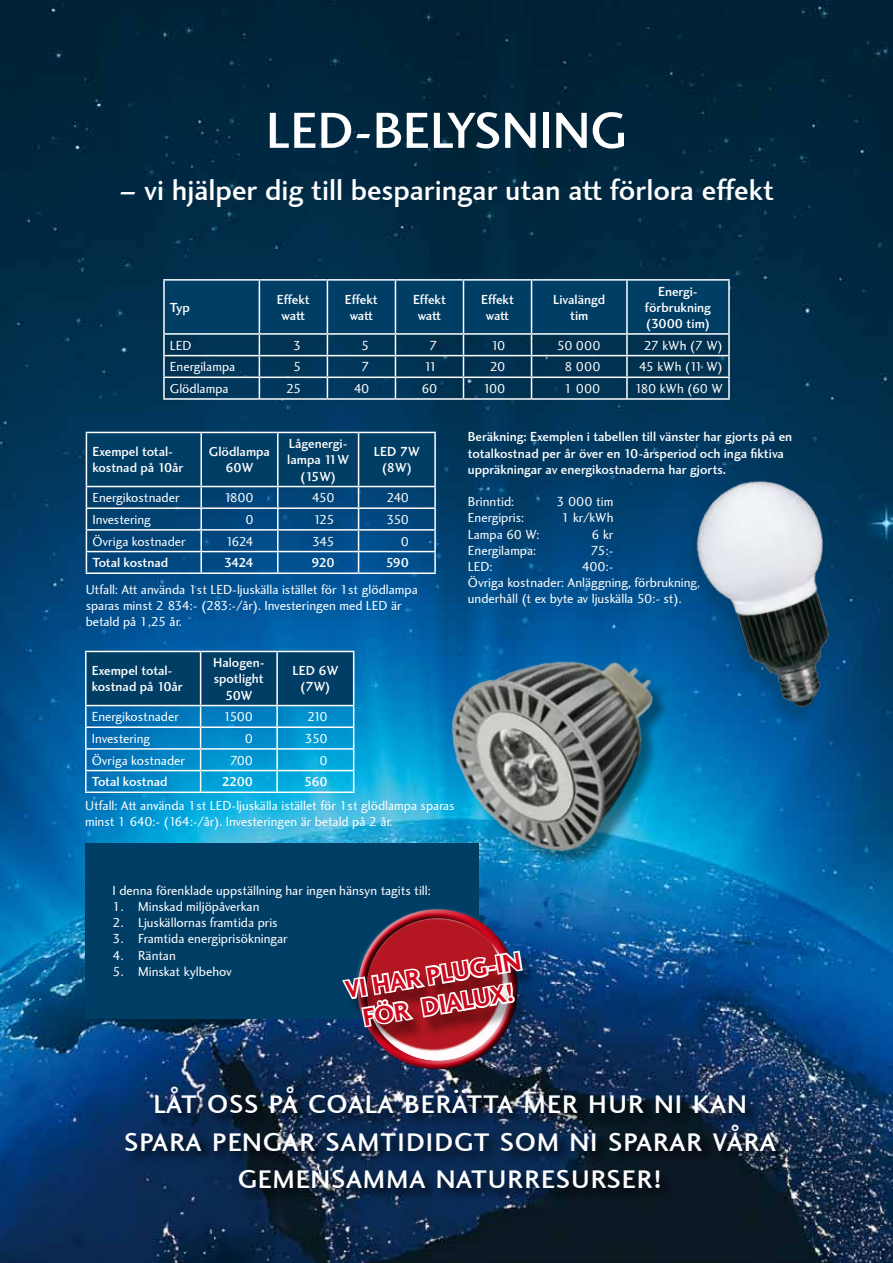
<style>
.page{position:relative;width:893px;height:1263px;background:#fff}
.page>*{position:absolute;margin:0;border:0;box-sizing:border-box;transform-origin:0 0}
.t1{font:500 52.5px "Charlotte Sans";color:#fff}
.t2{font:37.5px/37.5px "Charlotte Sans Book SC";color:#fff;text-align:center}
.t3{font:500 30px "Charlotte Sans";color:#fff}
.t4{font:700 25.05px/30.2px "Charlotte Sans";color:#cd071e;text-align:center}
.t5{font:13.5px/16.2px "Charlotte Sans";color:#fff}
.t6{font:500 13.5px/16.2px "Charlotte Sans";color:#fff;text-align:center}
</style>
<div class="page">
<img style="left:0;top:0;width:893px;height:1263px">
<div style="left:85px;top:844px;width:394px;height:175px;background:#003e66"></div>
<hr style="left:892px;top:0;width:1px;height:989px;background:#003e66">
<hr style="left:163px;top:279px;width:96px;height:2px;background:#fff">
<hr style="left:163px;top:281px;width:2px;height:52px;background:#fff">
<hr style="left:259px;top:279px;width:68px;height:2px;background:#fff">
<hr style="left:327px;top:279px;width:68px;height:2px;background:#fff">
<hr style="left:395px;top:279px;width:68px;height:2px;background:#fff">
<hr style="left:463px;top:279px;width:68px;height:2px;background:#fff">
<hr style="left:531px;top:279px;width:96px;height:2px;background:#fff">
<hr style="left:627px;top:279px;width:103px;height:2px;background:#fff">
<hr style="left:728px;top:281px;width:2px;height:52px;background:#fff">
<hr style="left:163px;top:333px;width:96px;height:2px;background:#fff">
<hr style="left:163px;top:335px;width:2px;height:20px;background:#fff">
<hr style="left:627px;top:333px;width:103px;height:2px;background:#fff">
<hr style="left:728px;top:335px;width:2px;height:20px;background:#fff">
<hr style="left:163px;top:355px;width:96px;height:1px;background:#fff">
<hr style="left:163px;top:356px;width:2px;height:21px;background:#fff">
<hr style="left:627px;top:355px;width:103px;height:1px;background:#fff">
<hr style="left:728px;top:356px;width:2px;height:21px;background:#fff">
<hr style="left:163px;top:377px;width:96px;height:1px;background:#fff">
<hr style="left:163px;top:378px;width:2px;height:20px;background:#fff">
<svg style="left:164px;top:280px;width:565px;height:118px"></svg>
<hr style="left:627px;top:377px;width:103px;height:1px;background:#fff">
<hr style="left:626px;top:378px;width:2px;height:20px;background:#fff">
<hr style="left:728px;top:378px;width:2px;height:20px;background:#fff">
<hr style="left:163px;top:398px;width:96px;height:2px;background:#fff">
<hr style="left:259px;top:398px;width:68px;height:2px;background:#fff">
<hr style="left:327px;top:398px;width:68px;height:2px;background:#fff">
<hr style="left:395px;top:398px;width:68px;height:2px;background:#fff">
<hr style="left:463px;top:398px;width:68px;height:2px;background:#fff">
<hr style="left:531px;top:398px;width:96px;height:2px;background:#fff">
<hr style="left:627px;top:398px;width:103px;height:2px;background:#fff">
<hr style="left:359px;top:432px;width:77px;height:1px;background:#fff">
<hr style="left:434px;top:433px;width:2px;height:53px;background:#fff">
<hr style="left:359px;top:486px;width:77px;height:1px;background:#fff">
<hr style="left:434px;top:487px;width:2px;height:20px;background:#fff">
<hr style="left:359px;top:507px;width:77px;height:2px;background:#fff">
<hr style="left:434px;top:509px;width:2px;height:20px;background:#fff">
<hr style="left:359px;top:529px;width:77px;height:2px;background:#fff">
<hr style="left:434px;top:531px;width:2px;height:20px;background:#fff">
<svg style="left:86px;top:432px;width:349px;height:140px"></svg>
<hr style="left:86px;top:572px;width:115px;height:2px;background:#fff">
<hr style="left:201px;top:572px;width:77px;height:2px;background:#fff">
<hr style="left:278px;top:572px;width:81px;height:2px;background:#fff">
<hr style="left:85px;top:651px;width:116px;height:1px;background:#fff">
<hr style="left:85px;top:652px;width:2px;height:53px;background:#fff">
<hr style="left:85px;top:705px;width:116px;height:1px;background:#fff">
<hr style="left:85px;top:706px;width:2px;height:20px;background:#fff">
<hr style="left:85px;top:726px;width:116px;height:2px;background:#fff">
<hr style="left:85px;top:728px;width:2px;height:20px;background:#fff">
<hr style="left:85px;top:748px;width:116px;height:2px;background:#fff">
<hr style="left:85px;top:750px;width:2px;height:20px;background:#fff">
<hr style="left:85px;top:770px;width:116px;height:1px;background:#fff">
<hr style="left:85px;top:771px;width:2px;height:20px;background:#fff">
<svg style="left:86px;top:651px;width:261px;height:140px"></svg>
<hr style="left:85px;top:791px;width:116px;height:2px;background:#fff">
<hr style="left:201px;top:791px;width:76px;height:2px;background:#fff">
<hr style="left:277px;top:791px;width:77px;height:2px;background:#fff">
<img style="left:646px;top:432px;width:247px;height:320px">
<div style="left:124px;top:1086px;width:665px;height:116px;background:#000;opacity:.75"></div>
<img style="left:331px;top:947px;width:213px;height:149px">
<img style="left:347px;top:533px;width:408px;height:414px">
<h1 class="t1" style="left:266px;top:100px;width:363px">LED-BELYSNING</h1>
<h3 class="t3" style="left:119px;top:173px;width:656px">– vi hjälper dig till besparingar utan att förlora effekt</h3>
<p class="t6" style="left:170px;top:299px;width:21px">Typ</p>
<p class="t6" style="left:277px;top:291px;width:34px">Effekt watt</p>
<p class="t6" style="left:345px;top:291px;width:34px">Effekt watt</p>
<p class="t6" style="left:413px;top:291px;width:34px">Effekt watt</p>
<p class="t6" style="left:481px;top:291px;width:34px">Effekt watt</p>
<p class="t6" style="left:553px;top:291px;width:54px">Livalängd tim</p>
<p class="t6" style="left:645px;top:283px;width:67px">Energi&shy;förbrukning (3000 tim)</p>
<p class="t5" style="left:170px;top:337px;width:23px">LED</p>
<p class="t5" style="left:293px;top:337px;width:10px">3</p>
<p class="t5" style="left:361px;top:337px;width:10px">5</p>
<p class="t5" style="left:429px;top:337px;width:10px">7</p>
<p class="t5" style="left:491px;top:337px;width:16px">10</p>
<p class="t5" style="left:557px;top:337px;width:45px">50 000</p>
<p class="t5" style="left:644px;top:337px;width:81px">27 kWh (7 W)</p>
<p class="t5" style="left:170px;top:359px;width:67px">Energilampa</p>
<p class="t5" style="left:293px;top:359px;width:10px">5</p>
<p class="t5" style="left:361px;top:359px;width:10px">7</p>
<p class="t5" style="left:424px;top:359px;width:15px">11</p>
<p class="t5" style="left:490px;top:359px;width:17px">20</p>
<p class="t5" style="left:564px;top:359px;width:38px">8 000</p>
<p class="t5" style="left:639px;top:359px;width:86px">45 kWh (11 W)</p>
<p class="t5" style="left:170px;top:381px;width:60px">Glödlampa</p>
<p class="t5" style="left:286px;top:381px;width:17px">25</p>
<p class="t5" style="left:354px;top:381px;width:17px">40</p>
<p class="t5" style="left:422px;top:381px;width:17px">60</p>
<p class="t5" style="left:483px;top:381px;width:24px">100</p>
<p class="t5" style="left:564px;top:381px;width:38px">1 000</p>
<p class="t5" style="left:635px;top:381px;width:90px">180 kWh (60 W</p>
<p class="t6" style="left:92px;top:444px;width:93px;text-align:left">Exempel total&shy;kostnad på 10år</p>
<p class="t6" style="left:209px;top:444px;width:63px">Glödlampa<br>60W</p>
<p class="t6" style="left:287px;top:436px;width:63px">Lågenergi&shy;lampa 11W (15W)</p>
<p class="t6" style="left:374px;top:444px;width:47px">LED 7W (8W)</p>
<p class="t5" style="left:92px;top:490px;width:89px">Energikostnader</p>
<p class="t5" style="left:224px;top:490px;width:31px">1800</p>
<p class="t5" style="left:312px;top:490px;width:24px">450</p>
<p class="t5" style="left:387px;top:490px;width:24px">240</p>
<p class="t5" style="left:92px;top:512px;width:60px">Investering</p>
<p class="t5" style="left:246px;top:512px;width:10px">0</p>
<p class="t5" style="left:313px;top:512px;width:23px">125</p>
<p class="t5" style="left:386px;top:512px;width:24px">350</p>
<p class="t5" style="left:92px;top:533px;width:95px">Övriga kostnader</p>
<p class="t5" style="left:226px;top:533px;width:29px">1624</p>
<p class="t5" style="left:312px;top:533px;width:24px">345</p>
<p class="t5" style="left:401px;top:533px;width:10px">0</p>
<p class="t6" style="left:92px;top:555px;width:77px">Total kostnad</p>
<p class="t6" style="left:224px;top:555px;width:31px">3424</p>
<p class="t6" style="left:311px;top:555px;width:25px">920</p>
<p class="t6" style="left:386px;top:555px;width:25px">590</p>
<p class="t5" style="left:86px;top:581px;width:334px">Utfall: Att använda 1st LED-ljuskälla istället för 1st glödlampa sparas minst 2 834:- (283:-/år). Investeringen med LED är betald på 1,25 år.</p>
<p class="t6" style="left:92px;top:663px;width:93px;text-align:left">Exempel total&shy;kostnad på 10år</p>
<p class="t6" style="left:213px;top:655px;width:53px">Halogen&shy;spotlight<br>50W</p>
<p class="t6" style="left:292px;top:663px;width:47px">LED 6W (7W)</p>
<p class="t5" style="left:92px;top:709px;width:89px">Energikostnader</p>
<p class="t5" style="left:224px;top:709px;width:31px">1500</p>
<p class="t5" style="left:307px;top:709px;width:22px">210</p>
<p class="t5" style="left:92px;top:731px;width:60px">Investering</p>
<p class="t5" style="left:245px;top:731px;width:10px">0</p>
<p class="t5" style="left:305px;top:731px;width:24px">350</p>
<p class="t5" style="left:92px;top:752px;width:95px">Övriga kostnader</p>
<p class="t5" style="left:230px;top:752px;width:25px">700</p>
<p class="t5" style="left:319px;top:752px;width:10px">0</p>
<p class="t6" style="left:92px;top:774px;width:77px">Total kostnad</p>
<p class="t6" style="left:222px;top:774px;width:33px">2200</p>
<p class="t6" style="left:304px;top:774px;width:25px">560</p>
<p class="t5" style="left:85px;top:798px;width:371px">Utfall: Att använda 1st LED-ljuskälla istället för 1st glödlampa sparas minst 1 640:- (164:-/år). Investeringen är betald på 2 år.</p>
<p class="t6" style="left:468px;top:429px;width:326px;text-align:left">Beräkning: Exemplen i tabellen till vänster har gjorts på en totalkostnad per år över en 10-årsperiod och inga fiktiva uppräkningar av energikostnaderna har gjorts.</p>
<p class="t5" style="left:468px;top:494px;width:48px">Brinntid:</p>
<p class="t5" style="left:556px;top:494px;width:58px">3 000 tim</p>
<p class="t5" style="left:468px;top:510px;width:58px">Energipris:</p>
<p class="t5" style="left:561px;top:510px;width:53px">1 kr/kWh</p>
<p class="t5" style="left:468px;top:526px;width:73px">Lampa 60 W:</p>
<p class="t5" style="left:591px;top:526px;width:23px">6 kr</p>
<p class="t5" style="left:468px;top:542px;width:70px">Energilampa:</p>
<p class="t5" style="left:591px;top:542px;width:24px">75:-</p>
<p class="t5" style="left:468px;top:559px;width:26px">LED:</p>
<p class="t5" style="left:468px;top:559px;width:234px;text-indent:114px">400:-<br>Övriga kostnader: Anläggning, förbrukning, underhåll (t ex byte av ljuskälla 50:- st).</p>
<p class="t5" style="left:113px;top:882px;width:320px">I denna förenklade uppställning har ingen hänsyn tagits till:</p>
<p class="t5" style="left:113px;top:899px;width:148px">1. Minskad miljöpåverkan</p>
<p class="t5" style="left:113px;top:915px;width:167px">2. Ljuskällornas framtida pris</p>
<p class="t5" style="left:113px;top:931px;width:177px">3. Framtida energiprisökningar</p>
<p class="t5" style="left:113px;top:947px;width:65px">4. Räntan</p>
<p class="t5" style="left:113px;top:963px;width:121px">5. Minskat kylbehov</p>
<h3 class="t4" style="left:343px;top:976px;width:179px;rotate:-10deg">Vi har plug-in<br>För Dialux!</h3>
<h2 class="t2" style="left:124px;top:1083px;width:654px">låt oss på coala berätta mer hur ni kan spara pengar samtididgt som ni sparar våra gemensamma naturresurser!</h2>
</div>
